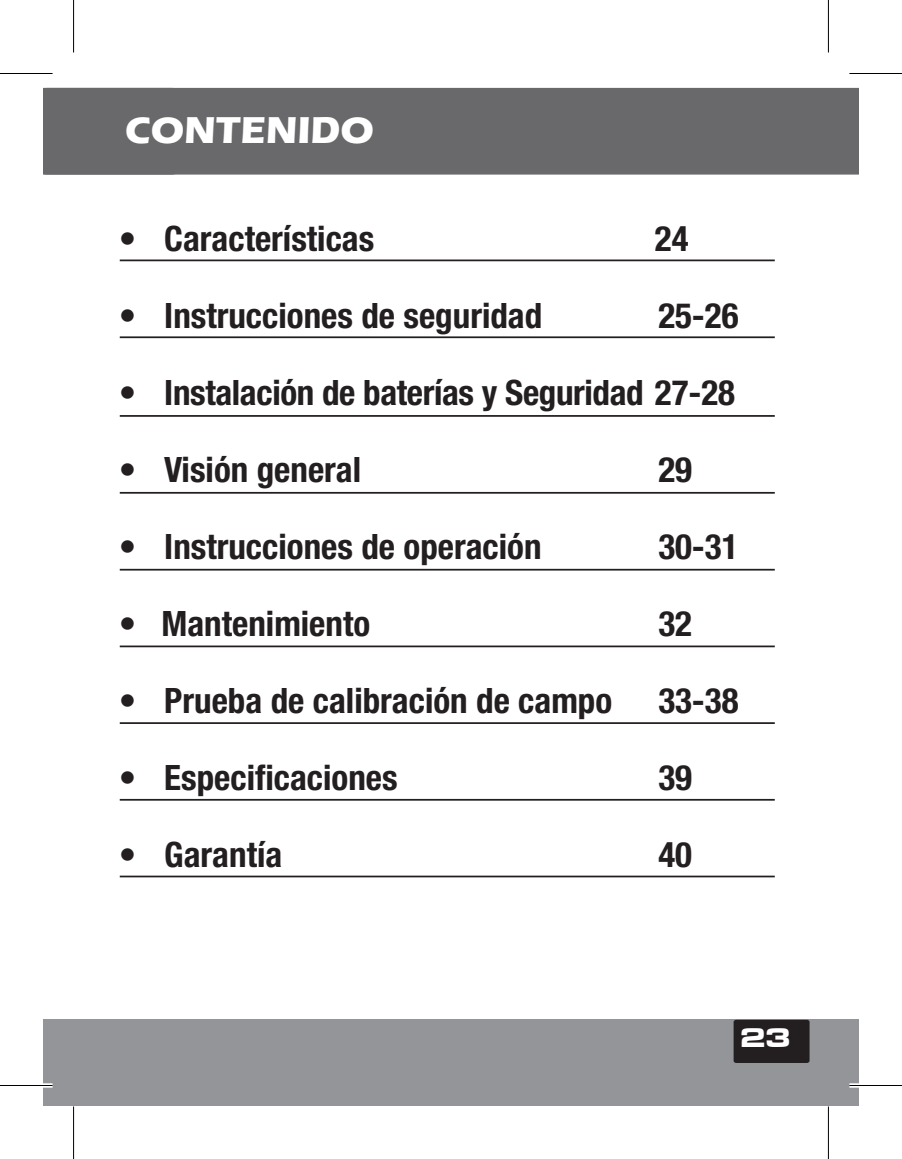
<style>
.page{position:relative;width:902px;height:1159px;background:#fff}
.page>*{position:absolute;margin:0;border:0;box-sizing:border-box;transform-origin:0 0}
.t1{font:700 38.5px "Eras ITC";color:#fff}
.t2{font:700 condensed 35px "Helvetica Neue";color:#231f20}
.t3{font:28px "Microgramma D Bold Exte";color:#fff}
</style>
<div class="page">
<div style="left:44px;top:1020px;width:205px;height:86px;background:#939598"></div>
<div style="left:106px;top:1020px;width:751px;height:86px;background:#939598"></div>
<div style="left:733px;top:1020px;width:76px;height:43px;background:#231f20;border-radius:2px"></div>
<div style="left:44px;top:88px;width:813px;height:87px;background:#69696c"></div>
<hr style="left:120px;top:336px;width:654px;height:2px;background:#231f20">
<hr style="left:120px;top:415px;width:654px;height:2px;background:#231f20">
<hr style="left:120px;top:492px;width:654px;height:2px;background:#231f20">
<hr style="left:120px;top:569px;width:654px;height:2px;background:#231f20">
<hr style="left:120px;top:646px;width:654px;height:1px;background:#231f20">
<hr style="left:120px;top:722px;width:654px;height:2px;background:#231f20">
<hr style="left:120px;top:799px;width:654px;height:2px;background:#231f20">
<hr style="left:120px;top:260px;width:654px;height:1px;background:#231f20">
<hr style="left:120px;top:876px;width:654px;height:1px;background:#231f20">
<div style="left:0;top:1083px;width:52px;height:5px;background:#fff"></div>
<div style="left:849px;top:1083px;width:52px;height:5px;background:#fff"></div>
<div style="left:71px;top:0;width:5px;height:53px;background:#f5f5f5"></div>
<div style="left:71px;top:1106px;width:5px;height:53px;background:#f5f5f5"></div>
<svg style="left:828px;top:0;width:1px;height:53px"></svg>
<svg style="left:828px;top:1106px;width:1px;height:53px"></svg>
<hr style="left:0;top:73px;width:52px;height:1px;background:#000">
<hr style="left:849px;top:73px;width:52px;height:1px;background:#000">
<hr style="left:0;top:1085px;width:52px;height:1px;background:#000">
<hr style="left:849px;top:1085px;width:52px;height:1px;background:#000">
<hr style="left:73px;top:0;width:1px;height:53px;background:#000">
<hr style="left:73px;top:1106px;width:1px;height:53px;background:#000">
<hr style="left:827px;top:0;width:1px;height:53px;background:#000">
<hr style="left:827px;top:1106px;width:1px;height:53px;background:#000">
<p class="t1" style="left:125px;top:108px;width:250px">CONTENIDO</p>
<p class="t2" style="left:119px;top:218px;width:257px">• Características</p>
<p class="t2" style="left:654px;top:218px;width:35px">24</p>
<p class="t2" style="left:119px;top:295px;width:425px">• Instrucciones de seguridad</p>
<p class="t2" style="left:658px;top:295px;width:82px">25-26</p>
<p class="t2" style="left:119px;top:372px;width:617px">• Instalación de baterías y Seguridad 27-28</p>
<p class="t2" style="left:119px;top:449px;width:244px">• Visión general</p>
<p class="t2" style="left:658px;top:449px;width:35px">29</p>
<p class="t2" style="left:119px;top:526px;width:424px">• Instrucciones de operación</p>
<p class="t2" style="left:658px;top:526px;width:82px">30-31</p>
<p class="t2" style="left:119px;top:603px;width:253px">• Mantenimiento</p>
<p class="t2" style="left:658px;top:603px;width:35px">32</p>
<p class="t2" style="left:119px;top:680px;width:494px">• Prueba de calibración de campo</p>
<p class="t2" style="left:658px;top:680px;width:82px">33-38</p>
<p class="t2" style="left:119px;top:757px;width:280px">• Especificaciones</p>
<p class="t2" style="left:658px;top:757px;width:35px">39</p>
<p class="t2" style="left:119px;top:834px;width:165px">• Garantía</p>
<p class="t2" style="left:658px;top:834px;width:35px">40</p>
<p class="t3" style="left:739px;top:1019px;width:52px">23</p>
</div>
